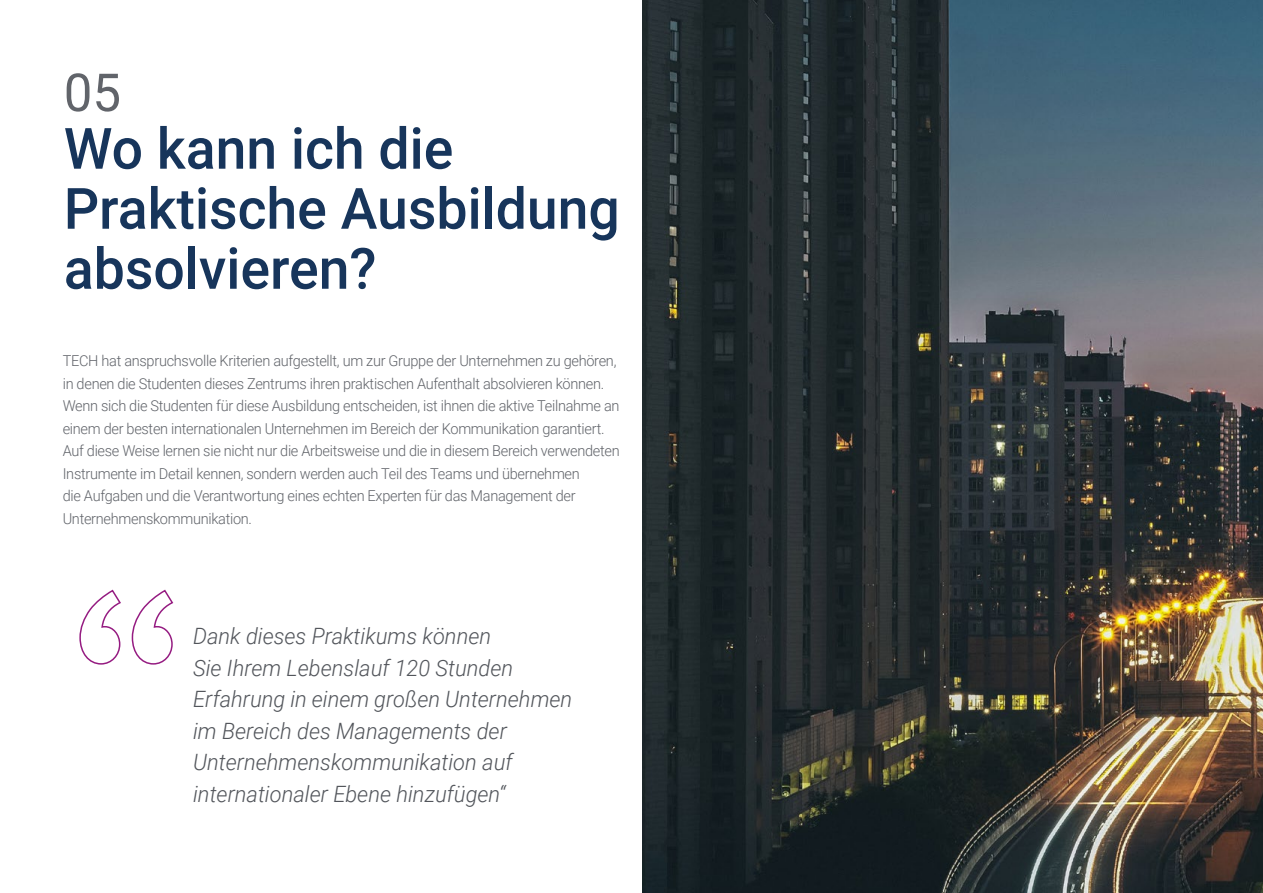
<style>
.page{position:relative;width:1263px;height:893px;background:#fff}
.page>*{position:absolute;margin:0;border:0;box-sizing:border-box;transform-origin:0 0}
.t1{font:500 57px/60px "Roboto";color:#17355b}
.t2{font:52.5px "Roboto";color:#61646a}
.t3{font:italic 300 22.5px/31.5px "Roboto";color:#52555b}
.t4{font:300 15px/22.5px "Roboto";letter-spacing:-.02em;color:#61646a}
</style>
<div class="page">
<img style="left:642px;top:0;width:621px;height:893px">
<svg style="left:79px;top:589px;width:95px;height:76px"></svg>
<h2 class="t2" style="left:64px;top:56px;width:59px">05</h2>
<h1 class="t1" style="left:64px;top:116px;width:557px">Wo kann ich die<br>Praktische Ausbildung absolvieren?</h1>
<p class="t4" style="left:63px;top:349px;width:558px">TECH hat anspruchsvolle Kriterien aufgestellt, um zur Gruppe der Unternehmen zu gehören, in denen die Studenten dieses Zentrums ihren praktischen Aufenthalt absolvieren können.<br>Wenn sich die Studenten für diese Ausbildung entscheiden, ist ihnen die aktive Teilnahme an einem der besten internationalen Unternehmen im Bereich der Kommunikation garantiert.<br>Auf diese Weise lernen sie nicht nur die Arbeitsweise und die in diesem Bereich verwendeten Instrumente im Detail kennen, sondern werden auch Teil des Teams und übernehmen<br>die Aufgaben und die Verantwortung eines echten Experten für das Management der Unternehmenskommunikation.</p>
<h3 class="t3" style="left:193px;top:620px;width:381px">Dank dieses Praktikums können<br>Sie Ihrem Lebenslauf 120 Stunden Erfahrung in einem großen Unternehmen im Bereich des Managements der Unternehmenskommunikation auf internationaler Ebene hinzufügen“</h3>
</div>
